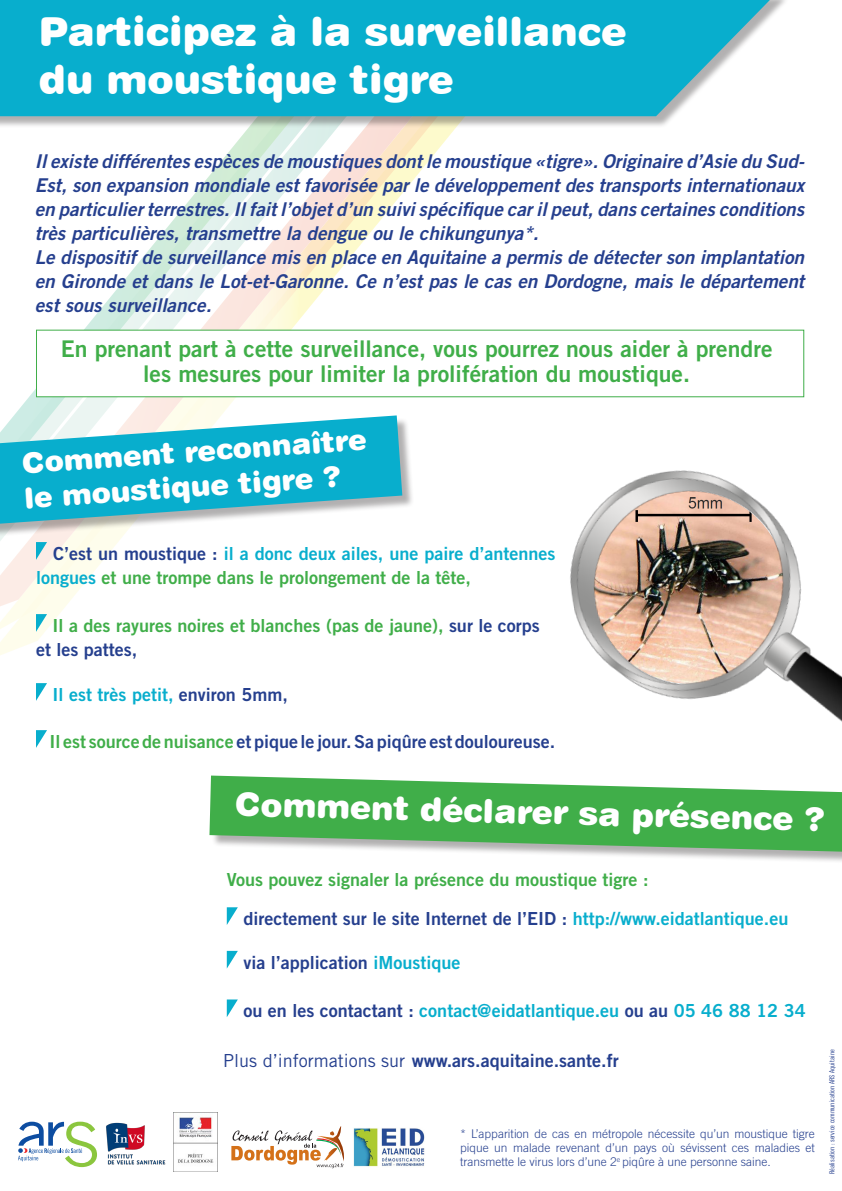
<style>
.page{position:relative;width:842px;height:1191px;background:#fff}
.page>*{position:absolute;margin:0;border:0;box-sizing:border-box;transform-origin:0 0}
.t1{font:40px "Swiss 721 BT Black Rounded";color:#fff}
.t2{font:33px "Swiss 721 BT Black Rounded";color:#fff}
.t3{font:29px/34.8px "Swiss 721 BT Black Rounded";color:#fff}
.t4{font:23px "Trade Gothic LT Std Bd 2";color:#40ae49}
.t5{font:19px/24px "Trade Gothic LT Std Bd 2 Obl";color:#253f8e;text-align:justify}
.t6{font:18px "Trade Gothic LT Std Bd 2";color:#253f8e}
.t7{font:18px/24px "Trade Gothic LT Std Bd 2";color:#08aecd}
.t8{font:18px "Trade Gothic LT Std Bd 2";color:#40ae49}
.t9{font:300 12px/14.4px "Trade Gothic LT Std";color:#253f8e;text-align:justify}
.t10{font:7px "Trade Gothic LT Std Cn 18";color:#253f8e}
.s1{color:#253f8e}
.s2{color:#40ae49}
.s3{color:#08aecd}
.s4{font-family:"Trade Gothic LT Std"}
</style>
<div class="page">
<svg style="left:0;top:329px;width:511px;height:290px"></svg>
<svg style="left:0;top:129px;width:476px;height:455px"></svg>
<div style="left:0;top:0;width:790px;height:129px;background:#231f20;opacity:.35"></div>
<div style="left:0;top:0;width:770px;height:116px;background:#08aecd"></div>
<svg style="left:36px;top:542px;width:11px;height:18px"></svg>
<svg style="left:36px;top:614px;width:11px;height:18px"></svg>
<svg style="left:36px;top:683px;width:11px;height:18px"></svg>
<svg style="left:36px;top:730px;width:11px;height:18px"></svg>
<svg style="left:227px;top:907px;width:11px;height:18px"></svg>
<svg style="left:227px;top:951px;width:11px;height:17px"></svg>
<svg style="left:227px;top:999px;width:11px;height:18px"></svg>
<img style="left:570px;top:470px;width:272px;height:252px">
<div style="left:36px;top:330px;width:768px;height:67px;background:#fff;border:1px solid #40ae49"></div>
<div style="left:0;top:417px;width:414px;height:121px;background:#231f20;opacity:.35"></div>
<svg style="left:0;top:415px;width:402px;height:108px;background:#41bcd2"></svg>
<div style="left:211px;top:777px;width:631px;height:88px;background:#231f20;opacity:.35"></div>
<svg style="left:209px;top:775px;width:633px;height:76px;background:#64ba6b"></svg>
<img style="left:173px;top:1112px;width:44px;height:59px">
<svg style="left:231px;top:1126px;width:113px;height:42px"></svg>
<svg style="left:18px;top:1121px;width:79px;height:46px"></svg>
<img style="left:353px;top:1128px;width:72px;height:39px">
<img style="left:106px;top:1122px;width:60px;height:43px">
<p class="t1" style="left:39px;top:8px;width:589px">Participez à la surveillance</p>
<p class="t1" style="left:39px;top:56px;width:416px">du moustique tigre</p>
<p class="t5" style="left:35px;top:150px;width:771px">Il existe différentes espèces de moustiques dont le moustique «tigre». Originaire d’Asie du Sud-Est, son expansion mondiale est favorisée par le développement des transports internationaux en particulier terrestres. Il fait l’objet d’un suivi spécifique car il peut, dans certaines conditions très particulières, transmettre la dengue ou le chikungunya*.</p>
<p class="t5" style="left:35px;top:246px;width:771px">Le dispositif de surveillance mis en place en Aquitaine a permis de détecter son implantation en Gironde et dans le Lot-et-Garonne. Ce n’est pas le cas en Dordogne, mais le département est sous surveillance.</p>
<p class="t4" style="left:61px;top:335px;width:713px">En prenant part à cette surveillance, vous pourrez nous aider à prendre</p>
<p class="t4" style="left:143px;top:360px;width:548px">les mesures pour limiter la prolifération du moustique.</p>
<p class="t3" style="left:21px;top:446px;width:347px;rotate:-4deg">Comment reconnaître le moustique tigre ?</p>
<p class="t7" style="left:36px;top:541px;width:521px;text-indent:17px"><span class="s1">C’est un moustique :</span> il a donc deux ailes, une paire d’antennes longues <span class="s2">et une trompe dans le prolongement de la tête,</span></p>
<p class="t8" style="left:53px;top:614px;width:489px">Il a des rayures noires et blanches (pas de jaune), <span class="s1">sur le corps</span></p>
<p class="t6" style="left:36px;top:638px;width:103px">et les pattes,</p>
<p class="t7" style="left:53px;top:682px;width:237px">Il est très petit, <span class="s1">environ 5mm,</span></p>
<p class="t6" style="left:50px;top:730px;width:507px"><span class="s2">Il est source de nuisance</span> et pique le jour. Sa piqûre est douloureuse.</p>
<p class="t2" style="left:235px;top:787px;width:591px;rotate:1deg">Comment déclarer sa présence ?</p>
<p class="t8" style="left:227px;top:868px;width:423px">Vous pouvez signaler la présence du moustique tigre :</p>
<p class="t6" style="left:243px;top:907px;width:546px">directement sur le site Internet de l’EID : <span class="s3">http://www.eidatlantique.eu</span></p>
<p class="t6" style="left:243px;top:951px;width:219px">via l’application <span class="s3">iMoustique</span></p>
<p class="t7" style="left:243px;top:998px;width:564px"><span class="s1">ou en les contactant :</span> contact@eidatlantique.eu <span class="s1">ou au</span> 05 46 88 12 34</p>
<p class="t6" style="left:223px;top:1049px;width:397px"><span class="s4">Plus d’informations sur</span> www.ars.aquitaine.sante.fr</p>
<p class="t9" style="left:460px;top:1125px;width:356px">* L’apparition de cas en métropole nécessite qu’un moustique tigre pique un malade revenant d’un pays où sévissent ces maladies et transmette le virus lors d’une 2<sup>e</sup> piqûre à une personne saine.</p>
<p class="t10" style="left:828px;top:1174px;width:126px;rotate:-90deg">Réalisation : service communication ARS Aquitaine</p>
</div>
